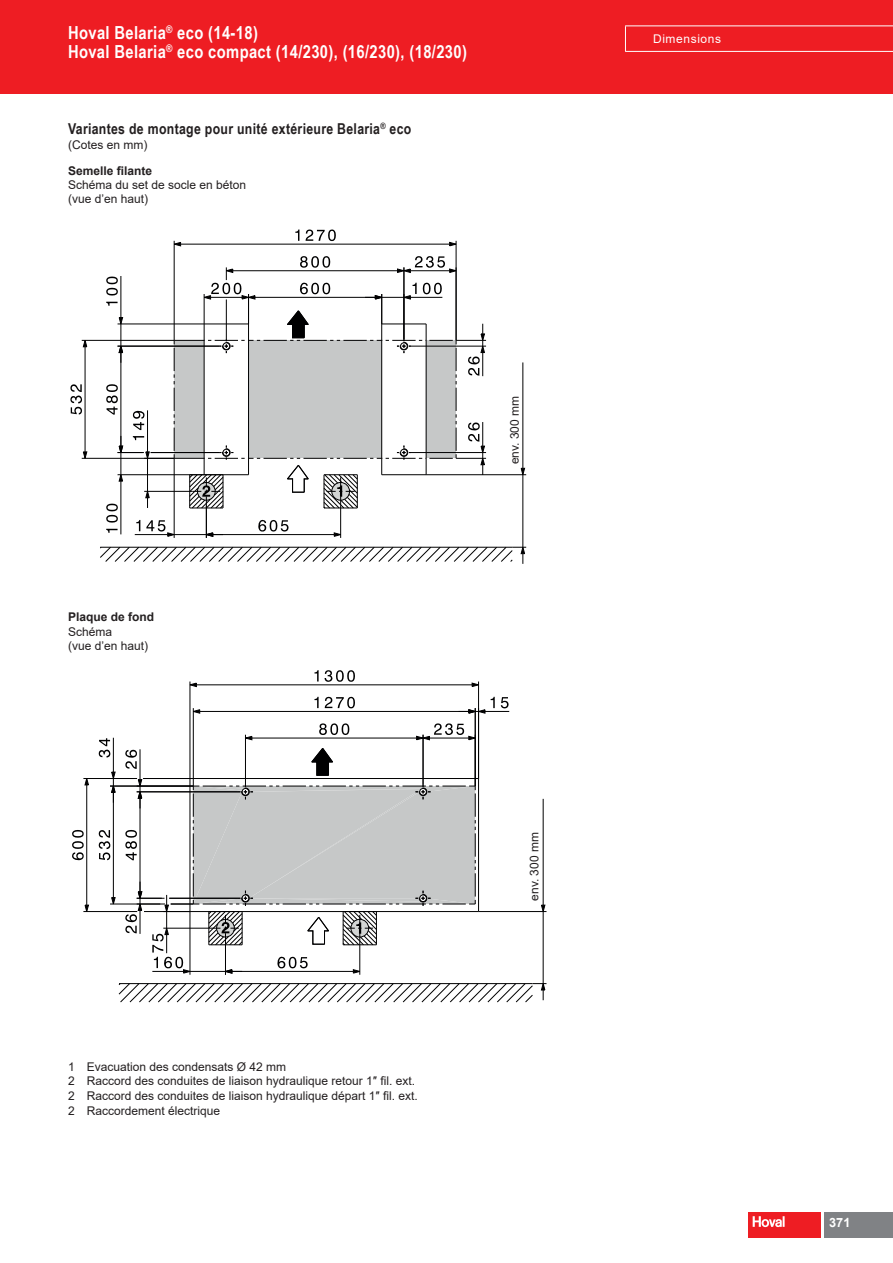
<style>
.page{position:relative;width:893px;height:1263px;background:#fff}
.page>*{position:absolute;margin:0;border:0;box-sizing:border-box;transform-origin:0 0}
.t1{font:700 18px/19.5px "Arial Narrow";letter-spacing:.02em;color:#fff}
.t2{font:700 15px "Arial Narrow";letter-spacing:.02em;color:#231f20}
.t3{font:700 12.75px "Arial";color:#fff}
.t4{font:12px/14.7px "Arial";color:#231f20}
.t5{font:700 12px "Arial";color:#231f20}
.t6{font:12px "Arial";letter-spacing:.05em;color:#fff}
</style>
<div class="page">
<div style="left:825px;top:1212px;width:68px;height:25px;background:#808285"></div>
<div style="left:748px;top:1212px;width:73px;height:25px;background:#ee1d23"></div>
<svg style="left:753px;top:1216px;width:32px;height:11px"></svg>
<div style="left:0;top:0;width:893px;height:94px;background:#ee1d23"></div>
<hr style="left:625px;top:26px;width:268px;height:1px;background:#fff">
<svg style="left:625px;top:26px;width:1px;height:25px"></svg>
<hr style="left:625px;top:51px;width:268px;height:1px;background:#fff">
<div style="left:174px;top:340px;width:30px;height:118px;background:#c6c8c8"></div>
<hr style="left:226px;top:299px;width:1px;height:40px;background:#000001">
<hr style="left:404px;top:267px;width:1px;height:72px;background:#000001">
<hr style="left:411px;top:346px;width:75px;height:1px;background:#000001">
<hr style="left:456px;top:340px;width:30px;height:1px;background:#000001">
<hr style="left:456px;top:458px;width:30px;height:1px;background:#000001">
<hr style="left:411px;top:452px;width:75px;height:1px;background:#000001">
<hr style="left:118px;top:324px;width:86px;height:1px;background:#000001">
<hr style="left:118px;top:346px;width:101px;height:1px;background:#000001">
<hr style="left:118px;top:474px;width:86px;height:1px;background:#000001">
<hr style="left:151px;top:452px;width:68px;height:1px;background:#000001">
<hr style="left:174px;top:458px;width:1px;height:80px;background:#000001">
<hr style="left:144px;top:491px;width:48px;height:1px;background:#000001">
<hr style="left:204px;top:294px;width:1px;height:30px;background:#000001">
<hr style="left:248px;top:294px;width:1px;height:30px;background:#000001">
<hr style="left:381px;top:294px;width:1px;height:30px;background:#000001">
<hr style="left:82px;top:458px;width:92px;height:1px;background:#000001">
<hr style="left:82px;top:340px;width:92px;height:1px;background:#000001">
<hr style="left:174px;top:241px;width:1px;height:99px;background:#000001">
<hr style="left:456px;top:241px;width:1px;height:99px;background:#000001">
<hr style="left:206px;top:505px;width:1px;height:33px;background:#000001">
<hr style="left:340px;top:505px;width:1px;height:33px;background:#000001">
<hr style="left:426px;top:474px;width:100px;height:1px;background:#000001">
<hr style="left:174px;top:340px;width:30px;height:1px;background:#000001">
<svg style="left:174px;top:340px;width:1px;height:118px"></svg>
<hr style="left:174px;top:458px;width:30px;height:1px;background:#000001">
<svg style="left:300px;top:256px;width:30px;height:12px"></svg>
<hr style="left:233px;top:270px;width:164px;height:1px;background:#000001">
<svg style="left:397px;top:255px;width:60px;height:18px"></svg>
<svg style="left:466px;top:324px;width:19px;height:52px"></svg>
<svg style="left:466px;top:422px;width:19px;height:53px"></svg>
<svg style="left:106px;top:277px;width:12px;height:29px"></svg>
<hr style="left:121px;top:276px;width:1px;height:41px;background:#000001">
<hr style="left:121px;top:353px;width:1px;height:93px;background:#000001">
<svg style="left:119px;top:317px;width:4px;height:46px"></svg>
<svg style="left:106px;top:504px;width:12px;height:29px"></svg>
<hr style="left:121px;top:481px;width:1px;height:53px;background:#000001">
<hr style="left:135px;top:534px;width:33px;height:1px;background:#000001">
<hr style="left:174px;top:534px;width:32px;height:1px;background:#000001">
<svg style="left:136px;top:520px;width:40px;height:17px"></svg>
<hr style="left:147px;top:458px;width:1px;height:33px;background:#000001">
<svg style="left:105px;top:384px;width:45px;height:98px"></svg>
<svg style="left:145px;top:490px;width:5px;height:18px"></svg>
<svg style="left:299px;top:282px;width:31px;height:12px"></svg>
<hr style="left:255px;top:297px;width:120px;height:1px;background:#000001">
<svg style="left:203px;top:267px;width:52px;height:33px"></svg>
<svg style="left:365px;top:283px;width:77px;height:17px"></svg>
<svg style="left:70px;top:384px;width:15px;height:31px"></svg>
<hr style="left:85px;top:347px;width:1px;height:105px;background:#000001">
<svg style="left:83px;top:451px;width:4px;height:8px"></svg>
<svg style="left:83px;top:339px;width:4px;height:8px"></svg>
<svg style="left:295px;top:229px;width:41px;height:12px"></svg>
<hr style="left:181px;top:244px;width:269px;height:1px;background:#000001">
<svg style="left:449px;top:242px;width:8px;height:4px"></svg>
<svg style="left:173px;top:242px;width:8px;height:4px"></svg>
<svg style="left:258px;top:519px;width:31px;height:13px"></svg>
<hr style="left:213px;top:534px;width:121px;height:1px;background:#000001">
<svg style="left:205px;top:532px;width:18px;height:5px"></svg>
<svg style="left:334px;top:532px;width:8px;height:5px"></svg>
<svg style="left:522px;top:363px;width:1px;height:64px"></svg>
<hr style="left:523px;top:475px;width:1px;height:72px;background:#000001">
<hr style="left:523px;top:362px;width:1px;height:106px;background:#000001">
<svg style="left:511px;top:439px;width:14px;height:37px"></svg>
<svg style="left:100px;top:545px;width:426px;height:19px"></svg>
<svg style="left:189px;top:310px;width:268px;height:199px"></svg>
<hr style="left:193px;top:708px;width:1px;height:78px;background:#000001">
<hr style="left:190px;top:681px;width:1px;height:97px;background:#000001">
<hr style="left:478px;top:681px;width:1px;height:97px;background:#000001">
<hr style="left:83px;top:911px;width:54px;height:1px;background:#000001">
<hr style="left:83px;top:778px;width:54px;height:1px;background:#000001">
<hr style="left:475px;top:708px;width:1px;height:78px;background:#000001">
<hr style="left:190px;top:911px;width:1px;height:64px;background:#000001">
<hr style="left:225px;top:941px;width:1px;height:34px;background:#000001">
<hr style="left:360px;top:941px;width:1px;height:34px;background:#000001">
<hr style="left:479px;top:911px;width:67px;height:1px;background:#000001">
<hr style="left:478px;top:778px;width:1px;height:133px;background:#000001">
<hr style="left:190px;top:778px;width:289px;height:1px;background:#000001">
<hr style="left:190px;top:911px;width:289px;height:1px;background:#000001">
<svg style="left:314px;top:697px;width:41px;height:11px"></svg>
<hr style="left:200px;top:711px;width:269px;height:1px;background:#000001">
<svg style="left:192px;top:709px;width:8px;height:5px"></svg>
<svg style="left:314px;top:670px;width:41px;height:12px"></svg>
<hr style="left:196px;top:684px;width:276px;height:1px;background:#000001">
<svg style="left:189px;top:682px;width:8px;height:5px"></svg>
<svg style="left:472px;top:682px;width:8px;height:5px"></svg>
<svg style="left:72px;top:830px;width:12px;height:31px"></svg>
<hr style="left:86px;top:785px;width:1px;height:120px;background:#000001">
<svg style="left:84px;top:779px;width:5px;height:6px"></svg>
<svg style="left:84px;top:904px;width:5px;height:9px"></svg>
<svg style="left:459px;top:697px;width:50px;height:17px"></svg>
<svg style="left:542px;top:800px;width:1px;height:63px"></svg>
<hr style="left:543px;top:911px;width:1px;height:72px;background:#000001">
<hr style="left:543px;top:799px;width:1px;height:106px;background:#000001">
<svg style="left:118px;top:982px;width:428px;height:21px"></svg>
<svg style="left:531px;top:875px;width:14px;height:38px"></svg>
<svg style="left:97px;top:722px;width:380px;height:252px"></svg>
<div style="left:507px;top:363px;width:15px;height:101px;background:#fff"></div>
<div style="left:527px;top:799px;width:14px;height:102px;background:#fff"></div>
<h1 class="t1" style="left:68px;top:22px;width:400px">Hoval Belaria<sup>®</sup> eco (14-18)<br>Hoval Belaria<sup>®</sup> eco compact (14/230), (16/230), (18/230)</h1>
<p class="t6" style="left:653px;top:31px;width:70px">Dimensions</p>
<p class="t2" style="left:68px;top:118px;width:345px">Variantes de montage pour unité extérieure Belaria<sup>®</sup> eco</p>
<p class="t4" style="left:68px;top:137px;width:81px">(Cotes en mm)</p>
<p class="t5" style="left:68px;top:162px;width:86px">Semelle filante</p>
<p class="t4" style="left:68px;top:177px;width:180px">Schéma du set de socle en béton (vue d’en haut)</p>
<p class="t5" style="left:68px;top:609px;width:88px">Plaque de fond</p>
<p class="t4" style="left:68px;top:624px;width:82px">Schéma<br>(vue d’en haut)</p>
<p class="t4" style="left:68px;top:1059px;width:351px">1 Evacuation des condensats Ø 42 mm<br>2 Raccord des conduites de liaison hydraulique retour 1″ fil. ext.<br>2 Raccord des conduites de liaison hydraulique départ 1″ fil. ext.<br>2 Raccordement électrique</p>
<p class="t4" style="left:507px;top:464px;width:70px;rotate:-90deg">env. 300 mm</p>
<p class="t4" style="left:527px;top:901px;width:70px;rotate:-90deg">env. 300 mm</p>
<p class="t3" style="left:829px;top:1213px;width:23px">371</p>
</div>
